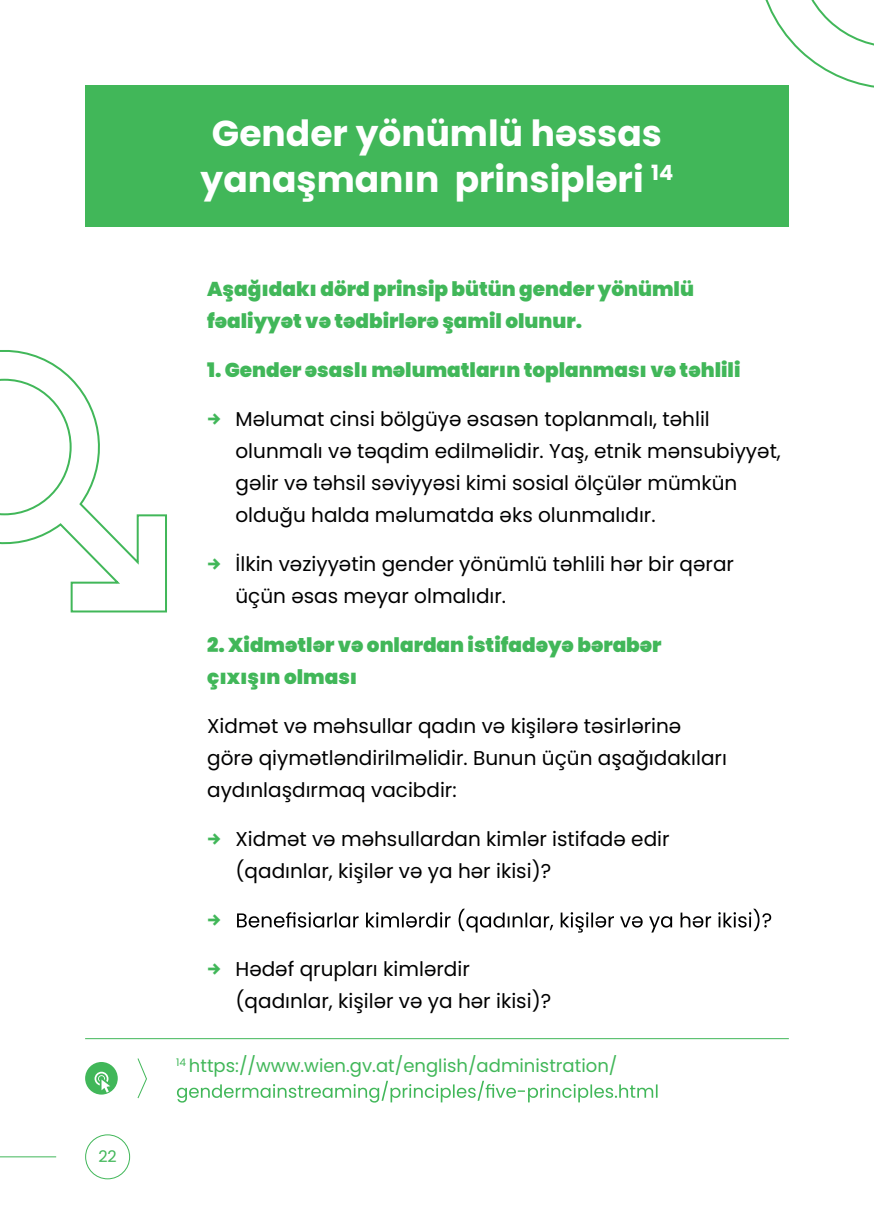
<style>
.page{position:relative;width:874px;height:1225px;background:#fff}
.page>*{position:absolute;margin:0;border:0;box-sizing:border-box;transform-origin:0 0}
.t1{font:700 36px/46px "Poppins";color:#fff;text-align:center}
.t2{font:20px/32px "Poppins";color:#000001}
.t3{font:900 20px/32px "Poppins";color:#41b759}
.t4{font:700 20px "Mazzard H";color:#41b759}
.t5{font:18px "Poppins";color:#41b759}
.t6{font:16px "Poppins";color:#41b759}
.s1{font-family:"Mazzard H";font-weight:700;color:#41b759}
</style>
<div class="page">
<svg style="left:765px;top:0;width:108px;height:197px"></svg>
<div style="left:85px;top:1134px;width:45px;height:45px;border:1px solid #41b759;border-radius:50%"></div>
<hr style="left:0;top:1156px;width:56px;height:1px;background:#41b759">
<svg style="left:237px;top:908px;width:533px;height:24px"></svg>
<div style="left:85px;top:85px;width:703px;height:142px;background:#41b759"></div>
<svg style="left:0;top:350px;width:167px;height:263px"></svg>
<svg style="left:177px;top:1080px;width:480px;height:22px"></svg>
<div style="left:85px;top:1062px;width:33px;height:32px;background:#41b759;border-radius:50%"></div>
<svg style="left:94px;top:1071px;width:16px;height:21px"></svg>
<svg style="left:137px;top:1058px;width:10px;height:40px"></svg>
<hr style="left:85px;top:1038px;width:703px;height:1px;background:#41b759">
<p class="t6" style="left:98px;top:1147px;width:20px">22</p>
<h1 class="t1" style="left:200px;top:110px;width:474px">Gender yönümlü həssas yanaşmanın prinsipləri <sup>14</sup></h1>
<p class="t3" style="left:207px;top:273px;width:488px">Aşağıdakı dörd prinsip bütün gender yönümlü fəaliyyət və tədbirlərə şamil olunur.</p>
<p class="t3" style="left:207px;top:354px;width:534px">1. Gender əsaslı məlumatların toplanması və təhlili</p>
<p class="t2" style="left:235px;top:403px;width:546px;text-indent:-28px"><span class="s1">→</span> Məlumat cinsi bölgüyə əsasən toplanmalı, təhlil olunmalı və təqdim edilməlidir. Yaş, etnik mənsubiyyət, gəlir və təhsil səviyyəsi kimi sosial ölçülər mümkün olduğu halda məlumatda əks olunmalıdır.</p>
<p class="t2" style="left:235px;top:548px;width:499px;text-indent:-28px"><span class="s1">→</span> İlkin vəziyyətin gender yönümlü təhlili hər bir qərar üçün əsas meyar olmalıdır.</p>
<p class="t3" style="left:207px;top:629px;width:455px">2. Xidmətlər və onlardan istifadəyə bərabər çıxışın olması</p>
<p class="t2" style="left:207px;top:710px;width:521px">Xidmət və məhsullar qadın və kişilərə təsirlərinə görə qiymətləndirilməlidir. Bunun üçün aşağıdakıları aydınlaşdırmaq vacibdir:</p>
<p class="t2" style="left:235px;top:823px;width:435px;text-indent:-28px"><span class="s1">→</span> Xidmət və məhsullardan kimlər istifadə edir (qadınlar, kişilər və ya hər ikisi)?</p>
<p class="t4" style="left:207px;top:907px;width:16px">→</p>
<p class="t2" style="left:235px;top:953px;width:317px;text-indent:-28px"><span class="s1">→</span> Hədəf qrupları kimlərdir (qadınlar, kişilər və ya hər ikisi)?</p>
<p class="t5" style="left:176px;top:1055px;width:442px"><sup>14</sup> https://www.wien.gv.at/english/administration/</p>
</div>
